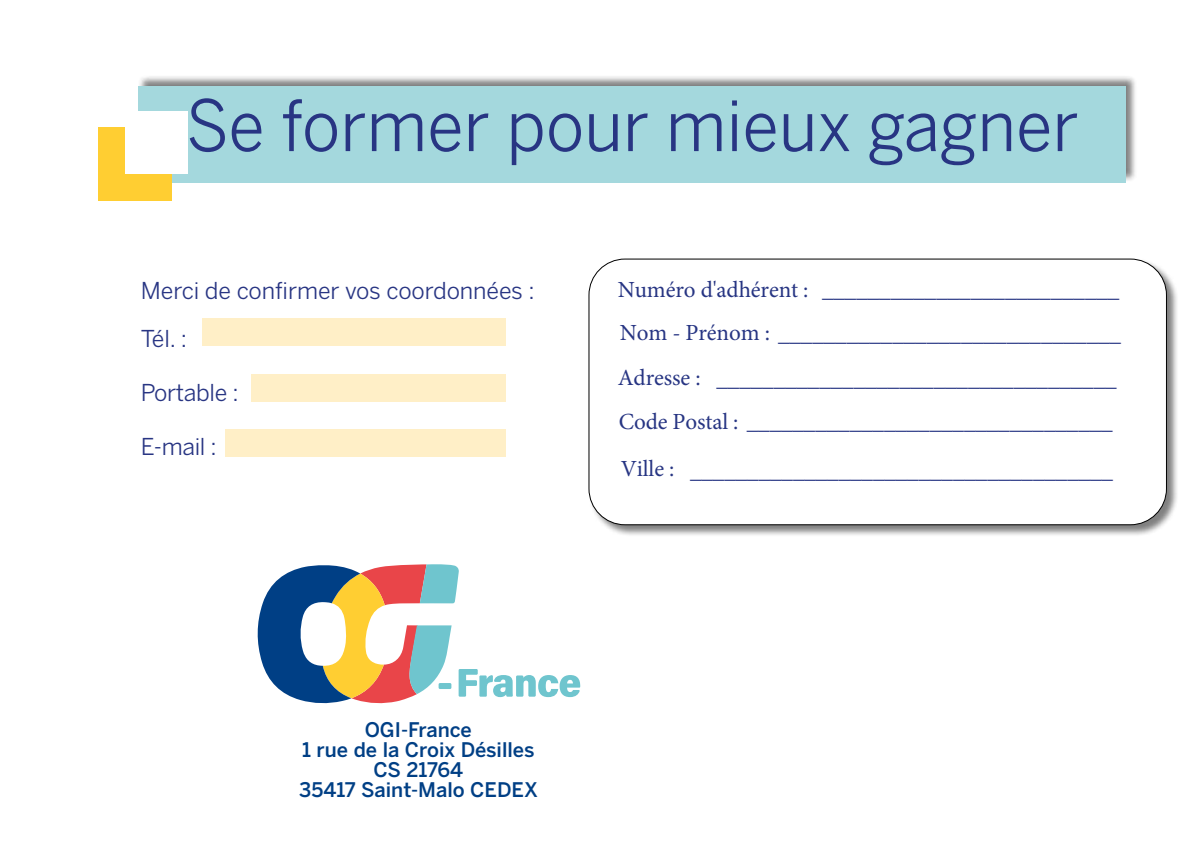
<style>
.page{position:relative;width:1191px;height:847px;background:#fff}
.page>*{position:absolute;margin:0;border:0;box-sizing:border-box;transform-origin:0 0}
.t1{font:70px "Benton Sans";color:#283583;scale:.95 1}
.t2{font:23px/44px "Minion Pro";letter-spacing:-.005em;color:#273583}
.t3{font:23px/48.2px "Benton Sans";letter-spacing:-.005em;color:#283583}
.t4{font:500 20px/20px "Benton Sans";color:#003f85;text-align:center}
</style>
<div class="page">
<div style="left:588px;top:258px;width:590px;height:279px;background:#000;opacity:.5"></div>
<div style="left:589px;top:259px;width:577px;height:265px;background:#fff;border-radius:36px"></div>
<div style="left:138px;top:74px;width:999px;height:108px;background:#000;opacity:.5"></div>
<div style="left:139px;top:86px;width:986px;height:96px;background:#a4d8dd"></div>
<div style="left:202px;top:318px;width:304px;height:27px;background:#ffefc7"></div>
<div style="left:251px;top:373px;width:255px;height:28px;background:#ffefc7"></div>
<div style="left:225px;top:429px;width:281px;height:27px;background:#ffefc7"></div>
<div style="left:98px;top:127px;width:74px;height:74px;background:#ffce32"></div>
<div style="left:126px;top:112px;width:62px;height:62px;background:#fff"></div>
<svg style="left:257px;top:564px;width:323px;height:139px"></svg>
<div style="left:438px;top:682px;width:13px;height:6px;background:#6fc5ce"></div>
<h1 class="t1" style="left:186px;top:84px;width:941px">Se former pour mieux gagner</h1>
<p class="t3" style="left:141px;top:266px;width:395px">Merci de confirmer vos coordonnées :<br>Tél. :</p>
<p class="t3" style="left:141px;top:368px;width:99px">Portable :</p>
<p class="t3" style="left:141px;top:422px;width:77px">E-mail :</p>
<p class="t2" style="left:618px;top:268px;width:505px">Numéro d'adhérent : __________________________ Nom - Prénom : ______________________________ Adresse : ___________________________________ Code Postal : ________________________________</p>
<p class="t2" style="left:620px;top:449px;width:494px">Ville : _____________________________________</p>
<p class="t4" style="left:299px;top:719px;width:240px">OGI-France<br>1 rue de la Croix Désilles<br>CS 21764<br>35417 Saint-Malo CEDEX</p>
</div>
